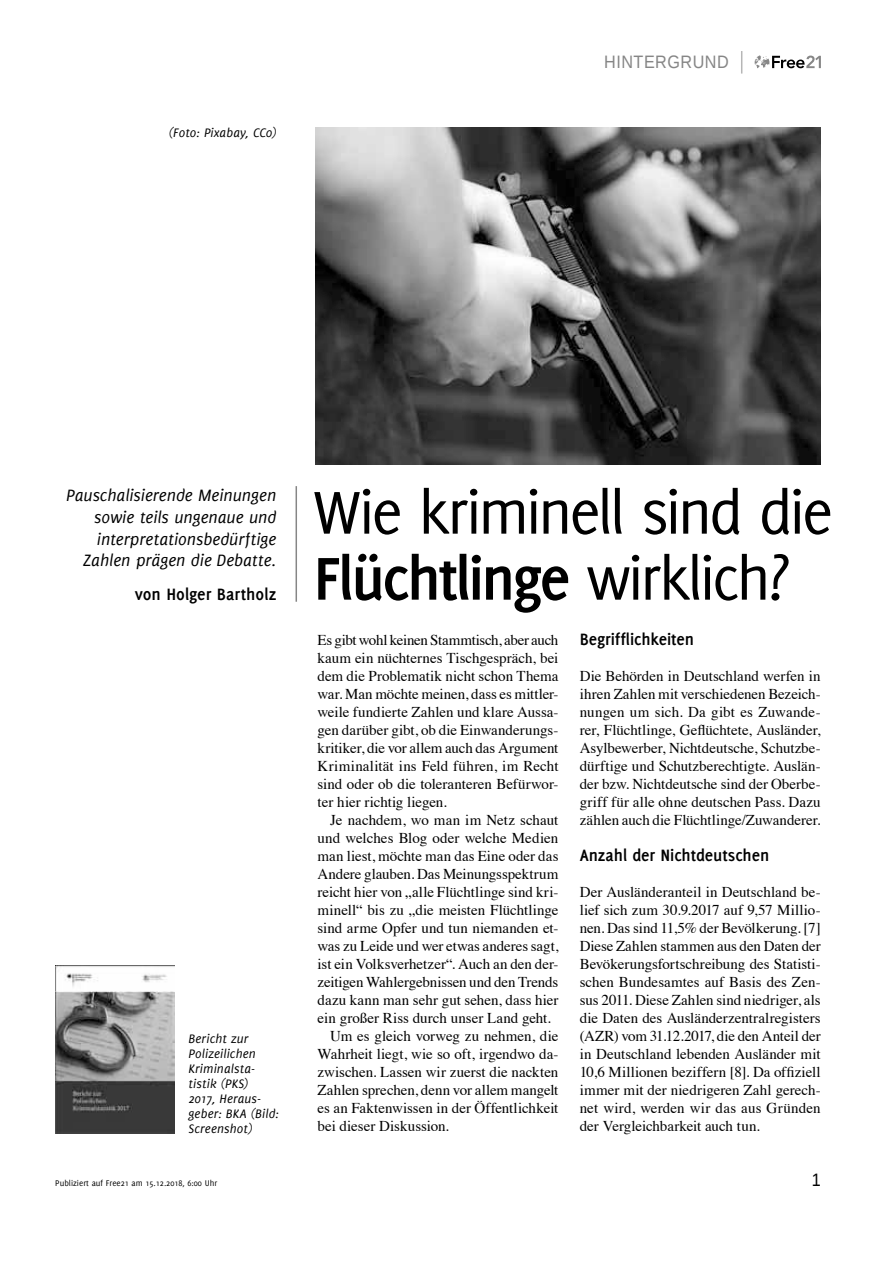
<style>
.page{position:relative;width:893px;height:1263px;background:#fff}
.page>*{position:absolute;margin:0;border:0;box-sizing:border-box;transform-origin:0 0}
.t1{font:66px/66px "Delicious";letter-spacing:-.05em;color:#000}
.t2{font:italic 18px/21.6px "Delicious";letter-spacing:-.005em;color:#000;text-align:right}
.t3{font:700 18px "Delicious";letter-spacing:-.005em;color:#000}
.t4{font:18px "Liberation Sans";letter-spacing:.03em;color:#868686;scale:.9 1}
.t5{font:18px "Liberation Sans";color:#000;scale:.9 1}
.t6{font:15px/18px "Times";color:#000;text-align:justify}
.t7{font:italic 13.5px/15px "Delicious";letter-spacing:.01em;color:#000}
.t8{font:9px "Delicious";color:#000}
.s1{font-weight:700}
</style>
<div class="page">
<svg style="left:755px;top:55px;width:66px;height:13px"></svg>
<svg style="left:741px;top:51px;width:1px;height:23px"></svg>
<img style="left:55px;top:965px;width:119px;height:168px">
<hr style="left:296px;top:486px;width:1px;height:116px;background:#868686">
<img style="left:316px;top:128px;width:505px;height:336px">
<p class="t7" style="left:169px;top:125px;width:109px">(Foto: Pixabay, CC0)</p>
<p class="t4" style="left:604px;top:52px;width:140px">HINTERGRUND</p>
<p class="t2" style="left:66px;top:485px;width:212px">Pauschalisierende Meinungen sowie teils ungenaue und interpretationsbedürftige<br>Zahlen prägen die Debatte.</p>
<p class="t3" style="left:135px;top:584px;width:143px">von Holger Bartholz</p>
<p class="t7" style="left:189px;top:1031px;width:92px">Bericht zur<br>Polizeilichen<br>Kriminalsta&shy;tistik (PKS)<br>2017, Heraus&shy;geber: BKA (Bild:<br>Screenshot)</p>
<h1 class="t1" style="left:314px;top:478px;width:521px">Wie kriminell sind die<br><span class="s1">Flüchtlinge</span> wirklich?</h1>
<p class="t6" style="left:317px;top:630px;width:242px">Es gibt wohl keinen Stammtisch, aber auch kaum ein nüchternes Tischgespräch, bei dem die Problematik nicht schon Thema war. Man möchte meinen, dass es mittler&shy;weile fundierte Zahlen und klare Aussa&shy;gen darüber gibt, ob die Einwanderungs&shy;kritiker, die vor allem auch das Argument Kriminalität ins Feld führen, im Recht sind oder ob die toleranteren Befürwor&shy;ter hier richtig liegen.</p>
<p class="t6" style="left:330px;top:810px;width:230px">Je nachdem, wo man im Netz schaut</p>
<p class="t6" style="left:317px;top:828px;width:242px">und welches Blog oder welche Medien</p>
<p class="t6" style="left:317px;top:846px;width:242px">man liest, möchte man das Eine oder das</p>
<p class="t6" style="left:317px;top:864px;width:242px">Andere glauben. Das Meinungsspektrum</p>
<p class="t6" style="left:317px;top:882px;width:242px">reicht hier von „alle Flüchtlinge sind kri-</p>
<p class="t6" style="left:317px;top:900px;width:242px">minell“ bis zu „die meisten Flüchtlinge</p>
<p class="t6" style="left:317px;top:918px;width:242px">sind arme Opfer und tun niemanden et-</p>
<p class="t6" style="left:317px;top:936px;width:242px">was zu Leide und wer etwas anderes sagt,</p>
<p class="t6" style="left:317px;top:954px;width:242px">ist ein Volksverhetzer“. Auch an den der-</p>
<p class="t6" style="left:317px;top:972px;width:242px">zeitigen Wahlergebnissen und den Trends</p>
<p class="t6" style="left:317px;top:990px;width:242px">dazu kann man sehr gut sehen, dass hier</p>
<p class="t6" style="left:317px;top:1008px;width:235px">ein großer Riss durch unser Land geht.</p>
<p class="t6" style="left:330px;top:1026px;width:230px">Um es gleich vorweg zu nehmen, die</p>
<p class="t6" style="left:317px;top:1044px;width:242px">Wahrheit liegt, wie so oft, irgendwo da-</p>
<p class="t6" style="left:317px;top:1062px;width:242px">zwischen. Lassen wir zuerst die nackten</p>
<p class="t6" style="left:317px;top:1080px;width:242px">Zahlen sprechen, denn vor allem mangelt</p>
<p class="t6" style="left:317px;top:1098px;width:242px">es an Faktenwissen in der Öffentlichkeit</p>
<p class="t6" style="left:317px;top:1116px;width:133px">bei dieser Diskussion.</p>
<p class="t3" style="left:580px;top:629px;width:116px">Begrifflichkeiten</p>
<p class="t6" style="left:580px;top:666px;width:242px">Die Behörden in Deutschland werfen in ihren Zahlen mit verschiedenen Bezeich&shy;nungen um sich. Da gibt es Zuwande&shy;rer, Flüchtlinge, Geflüchtete, Ausländer, Asylbewerber, Nichtdeutsche, Schutzbe&shy;dürftige und Schutzberechtigte. Auslän&shy;der bzw. Nichtdeutsche sind der Oberbe&shy;griff für alle ohne deutschen Pass. Dazu zählen auch die Flüchtlinge/Zuwanderer.</p>
<p class="t3" style="left:580px;top:845px;width:191px">Anzahl der Nichtdeutschen</p>
<p class="t6" style="left:580px;top:882px;width:242px">Der Ausländeranteil in Deutschland be&shy;lief sich zum 30.9.2017 auf 9,57 Millio&shy;nen. Das sind 11,5% der Bevölkerung. [7] Diese Zahlen stammen aus den Daten der Bevökerungsfortschreibung des Statisti&shy;schen Bundesamtes auf Basis des Zen&shy;sus 2011. Diese Zahlen sind niedriger, als die Daten des Ausländerzentralregisters (AZR) vom 31.12.2017, die den Anteil der in Deutschland lebenden Ausländer mit 10,6 Millionen beziffern [8]. Da offiziell immer mit der niedrigeren Zahl gerech&shy;net wird, werden wir das aus Gründen der Vergleichbarkeit auch tun.</p>
<p class="t8" style="left:55px;top:1177px;width:163px">Publiziert auf Free21 am 15.12.2018, 6:00 Uhr</p>
<p class="t5" style="left:812px;top:1169px;width:12px">1</p>
</div>
